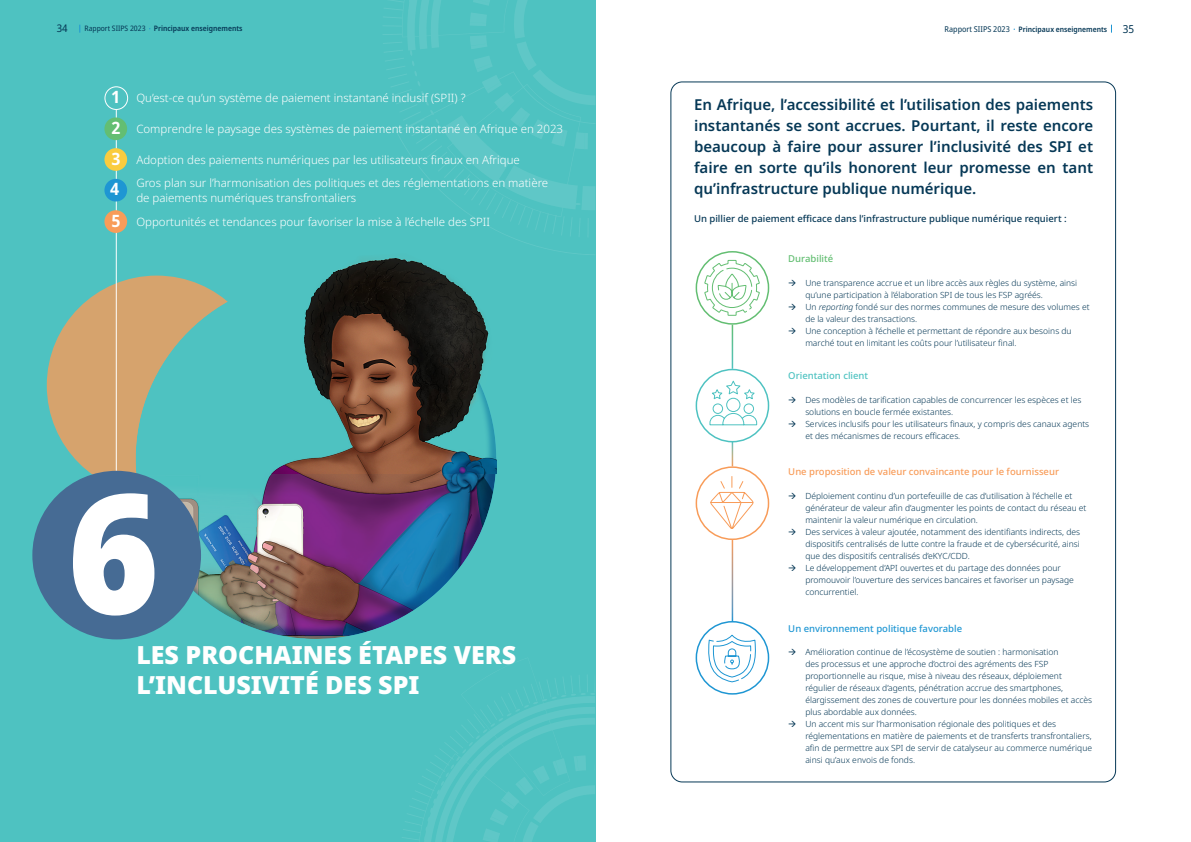
<style>
.page{position:relative;width:1191px;height:842px;background:#fff}
.page>*{position:absolute;margin:0;border:0;box-sizing:border-box;transform-origin:0 0}
.t1{font:900 semi-condensed 166.5px "Noto Sans";color:#fff}
.t2{font:900 25px/30px "Noto Sans";color:#fff}
.t3{font:700 semi-condensed 17px "Noto Sans";color:#fff}
.Highlight_Paragraph{font:600 15px/21px "Noto Sans";color:#063856;text-align:justify}
.t4{font:300 11.5px/15px "Noto Sans";color:#fff}
.t5{font:semi-condensed 11px "Noto Sans";color:#063856}
.t6{font:semi-condensed 10.5px "Noto Sans";color:#063856}
.Highlight_Word{font:500 9.5px "Noto Sans";color:#063856}
.Highlight_Word-2{font:500 9.5px "Noto Sans";color:#f89c59}
.Highlight_Word-3{font:500 9.5px "Noto Sans";color:#1e96d3}
.Highlight_Word-4{font:500 9.5px "Noto Sans";color:#4ec2c1}
.Highlight_Word-5{font:500 9.5px "Noto Sans";color:#63be72}
.t7{font:300 8.5px/12px "Noto Sans";color:#063856}
.t8{font:600 semi-condensed 7.5px "Noto Sans";color:#063856}
.s1{font-weight:400}
.s2{font-weight:400;font-size:8px}
.s3{font-style:italic}
</style>
<div class="page">
<div style="left:695px;top:251px;width:74px;height:74px;border:1px solid #63be72;border-radius:50%"></div>
<div style="left:695px;top:369px;width:74px;height:73px;border:1px solid #4ec2c1;border-radius:50%"></div>
<div style="left:695px;top:466px;width:74px;height:74px;border:1px solid #f89c59;border-radius:50%"></div>
<svg style="left:703px;top:259px;width:57px;height:57px"></svg>
<svg style="left:709px;top:380px;width:48px;height:46px"></svg>
<svg style="left:706px;top:620px;width:51px;height:63px"></svg>
<svg style="left:709px;top:475px;width:45px;height:55px"></svg>
<div style="left:0;top:0;width:595px;height:842px;background:#4ec2c1"></div>
<img style="left:402px;top:731px;width:125px;height:111px">
<img style="left:461px;top:675px;width:134px;height:63px">
<img style="left:383px;top:39px;width:104px;height:17px">
<img style="left:383px;top:0;width:144px;height:39px">
<div style="left:47px;top:276px;width:219px;height:219px;background:#d6a36d;border-radius:50%"></div>
<div style="left:136px;top:277px;width:362px;height:362px;background:#1e96d3;opacity:.56"></div>
<hr style="left:116px;top:96px;width:1px;height:375px;background:#fff">
<div style="left:105px;top:87px;width:23px;height:22px;background:#4ec2c1;border-radius:50%"></div>
<div style="left:104px;top:86px;width:24px;height:24px;border:1px solid #fff;border-radius:50%"></div>
<div style="left:104px;top:117px;width:23px;height:23px;background:#63be72;border-radius:50%"></div>
<div style="left:104px;top:148px;width:23px;height:23px;background:#facc3f;border-radius:50%"></div>
<div style="left:104px;top:179px;width:23px;height:22px;background:#1e96d3;border-radius:50%"></div>
<div style="left:104px;top:210px;width:23px;height:23px;background:#f89c59;border-radius:50%"></div>
<div style="left:32px;top:471px;width:169px;height:168px;background:#466b94;border-radius:50%"></div>
<img style="left:240px;top:258px;width:256px;height:216px">
<p class="t6" style="left:57px;top:21px;width:12px">34</p>
<p class="t8" style="left:84px;top:23px;width:159px"><span class="s1">Rapport SIIPS 2023</span> Principaux enseignements</p>
<p class="t3" style="left:111px;top:85px;width:11px">1</p>
<h2 class="t4" style="left:136px;top:91px;width:331px">Qu’est-ce qu’un système de paiement instantané inclusif (SPII) ?</h2>
<p class="t3" style="left:111px;top:116px;width:11px">2</p>
<h2 class="t4" style="left:136px;top:122px;width:428px">Comprendre le paysage des systèmes de paiement instantané en Afrique en 2023</h2>
<p class="t3" style="left:111px;top:146px;width:11px">3</p>
<h2 class="t4" style="left:136px;top:152px;width:385px">Adoption des paiements numériques par les utilisateurs finaux en Afrique</h2>
<p class="t3" style="left:110px;top:177px;width:11px">4</p>
<h2 class="t4" style="left:136px;top:176px;width:413px">Gros plan sur l’harmonisation des politiques et des réglementations en matière de paiements numériques transfrontaliers</h2>
<p class="t3" style="left:111px;top:208px;width:11px">5</p>
<h2 class="t4" style="left:136px;top:214px;width:355px">Opportunités et tendances pour favoriser la mise à l’échelle des SPII</h2>
<p class="t1" style="left:67px;top:427px;width:94px">6</p>
<h2 class="t2" style="left:136px;top:639px;width:381px">LES PROCHAINES ÉTAPES VERS<br>L’INCLUSIVITÉ DES SPI</h2>
<p class="t8" style="left:944px;top:24px;width:164px"><span class="s2">Rapport SIIPS 2023</span> Principaux enseignements</p>
<p class="t5" style="left:1122px;top:21px;width:13px">35</p>
<p class="Highlight_Paragraph" style="left:694px;top:94px;width:401px">En Afrique, l’accessibilité et l’utilisation des paiements instantanés se sont accrues. Pourtant, il reste encore beaucoup à faire pour assurer l’inclusivité des SPI et faire en sorte qu’ils honorent leur promesse en tant qu’infrastructure publique numérique.</p>
<p class="Highlight_Word" style="left:694px;top:212px;width:374px">Un pillier de paiement efficace dans l’infrastructure publique numérique requiert :</p>
<p class="Highlight_Word-5" style="left:788px;top:252px;width:46px">Durabilité</p>
<p class="t7" style="left:805px;top:277px;width:273px">Une transparence accrue et un libre accès aux règles du système, ainsi qu’une participation à l’élaboration SPI de tous les FSP agréés.</p>
<p class="t7" style="left:805px;top:301px;width:286px">Un <span class="s3">reporting</span> fondé sur des normes communes de mesure des volumes et de la valeur des transactions.</p>
<p class="t7" style="left:805px;top:325px;width:268px">Une conception à l’échelle et permettant de répondre aux besoins du marché tout en limitant les coûts pour l’utilisateur final.</p>
<p class="Highlight_Word-4" style="left:788px;top:369px;width:81px">Orientation client</p>
<p class="t7" style="left:805px;top:394px;width:277px">Des modèles de tarification capables de concurrencer les espèces et les solutions en boucle fermée existantes.</p>
<p class="t7" style="left:805px;top:418px;width:285px">Services inclusifs pour les utilisateurs finaux, y compris des canaux agents et des mécanismes de recours efficaces.</p>
<p class="Highlight_Word-2" style="left:788px;top:465px;width:272px">Une proposition de valeur convaincante pour le fournisseur</p>
<p class="t7" style="left:805px;top:490px;width:283px">Déploiement continu d’un portefeuille de cas d’utilisation à l’échelle et générateur de valeur afin d’augmenter les points de contact du réseau et maintenir la valeur numérique en circulation.</p>
<p class="t7" style="left:805px;top:526px;width:276px;text-align:justify">Des services à valeur ajoutée, notamment des identifiants indirects, des dispositifs centralisés de lutte contre la fraude et de cybersécurité, ainsi que des dispositifs centralisés d’eKYC/CDD.</p>
<p class="t7" style="left:805px;top:562px;width:270px">Le développement d’API ouvertes et du partage des données pour promouvoir l’ouverture des services bancaires et favoriser un paysage concurrentiel.</p>
<p class="Highlight_Word-3" style="left:788px;top:621px;width:175px">Un environnement politique favorable</p>
<p class="t7" style="left:805px;top:646px;width:288px">Amélioration continue de l’écosystème de soutien : harmonisation<br>des processus et une approche d’octroi des agréments des FSP proportionnelle au risque, mise à niveau des réseaux, déploiement régulier de réseaux d’agents, pénétration accrue des smartphones, élargissement des zones de couverture pour les données mobiles et accès plus abordable aux données.</p>
<p class="t7" style="left:805px;top:718px;width:288px">Un accent mis sur l’harmonisation régionale des politiques et des réglementations en matière de paiements et de transferts transfrontaliers, afin de permettre aux SPI de servir de catalyseur au commerce numérique ainsi qu’aux envois de fonds.</p>
</div>
